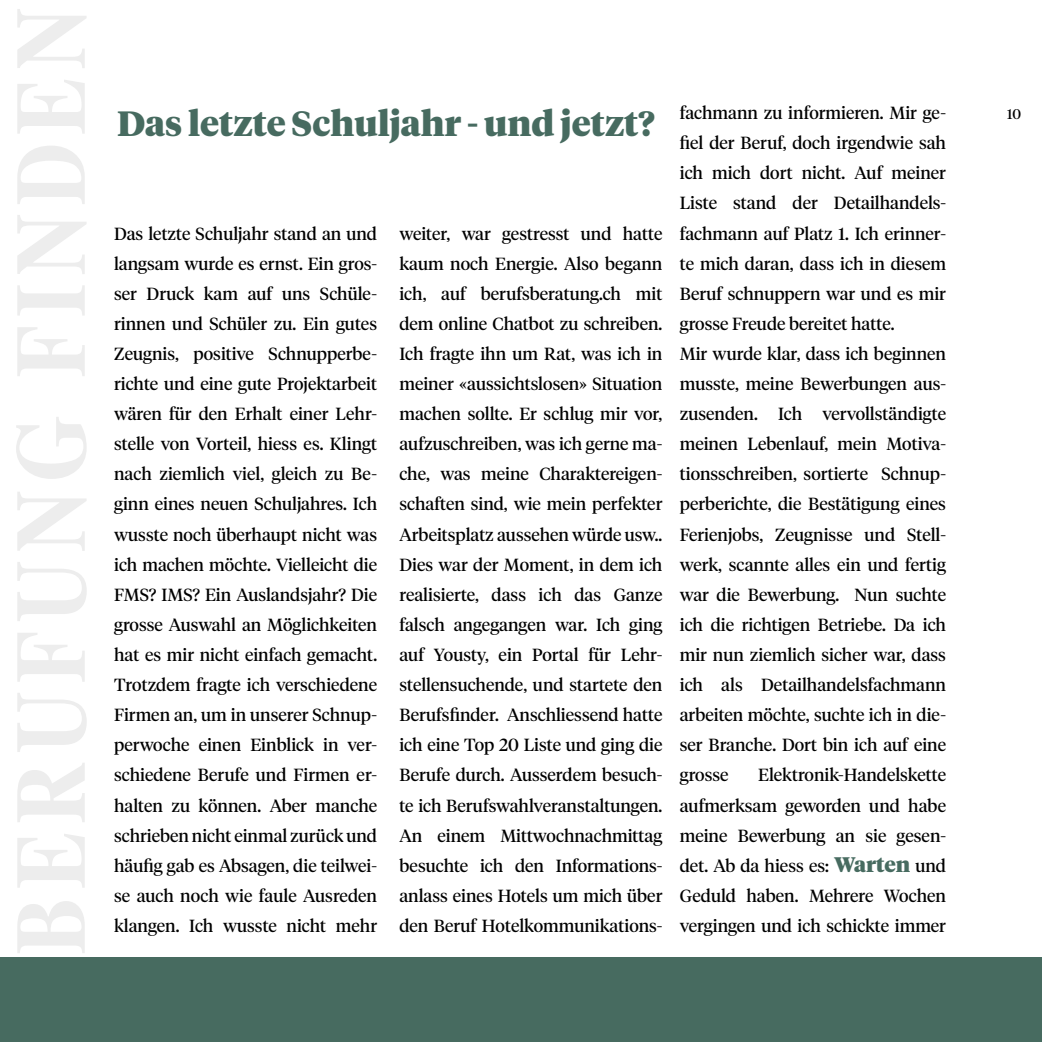
<style>
.page{position:relative;width:1042px;height:1042px;background:#fff}
.page>*{position:absolute;margin:0;border:0;box-sizing:border-box;transform-origin:0 0}
.t1{font:900 35px "Tiempos Headline";color:#476b60}
.t2{font:17.5px/30.1px "Tiempos Headline";color:#000;text-align:justify}
.t3{font:14px "Tiempos Headline";color:#000}
.s1{font-weight:900;font-size:21px;color:#476b60}
</style>
<div class="page">
<div style="left:0;top:957px;width:1042px;height:85px;background:#476b60"></div>
<h1 class="t1" style="left:117px;top:99px;width:539px">Das letzte Schuljahr - und jetzt?</h1>
<p class="t2" style="left:114px;top:217px;width:264px">Das letzte Schuljahr stand an und langsam wurde es ernst. Ein gros&shy;ser Druck kam auf uns Schüle&shy;rinnen und Schüler zu. Ein gutes Zeugnis, positive Schnupperbe&shy;richte und eine gute Projektarbeit wären für den Erhalt einer Lehr&shy;stelle von Vorteil, hiess es. Klingt nach ziemlich viel, gleich zu Be&shy;ginn eines neuen Schuljahres. Ich wusste noch überhaupt nicht was ich machen möchte. Vielleicht die FMS? IMS? Ein Auslandsjahr? Die grosse Auswahl an Möglichkeiten hat es mir nicht einfach gemacht.<br>Trotzdem fragte ich verschiedene Firmen an, um in unserer Schnup&shy;perwoche einen Einblick in ver&shy;schiedene Berufe und Firmen er&shy;halten zu können. Aber manche schrieben nicht einmal zurück und häufig gab es Absagen, die teilwei&shy;se auch noch wie faule Ausreden klangen. Ich wusste nicht mehr</p>
<p class="t2" style="left:399px;top:217px;width:264px">weiter, war gestresst und hatte kaum noch Energie. Also begann ich, auf berufsberatung.ch mit dem online Chatbot zu schreiben.<br>Ich fragte ihn um Rat, was ich in meiner «aussichtslosen» Situation machen sollte. Er schlug mir vor, aufzuschreiben, was ich gerne ma&shy;che, was meine Charaktereigen&shy;schaften sind, wie mein perfekter Arbeitsplatz aussehen würde usw..<br>Dies war der Moment, in dem ich realisierte, dass ich das Ganze falsch angegangen war. Ich ging auf Yousty, ein Portal für Lehr&shy;stellensuchende, und startete den Berufsfinder. Anschliessend hatte ich eine Top 20 Liste und ging die Berufe durch. Ausserdem besuch&shy;te ich Berufswahlveranstaltungen.<br>An einem Mittwochnachmittag besuchte ich den Informations&shy;anlass eines Hotels um mich über den Beruf Hotelkommunikations-</p>
<p class="t2" style="left:680px;top:97px;width:268px;text-align:left">fachmann zu informieren. Mir ge&shy;fiel der Beruf, doch irgendwie sah ich mich dort nicht. Auf meiner<br>Liste stand der Detailhandels&shy;fachmann auf Platz 1. Ich erinner&shy;te mich daran, dass ich in diesem<br>Beruf schnuppern war und es mir grosse Freude bereitet hatte.<br>Mir wurde klar, dass ich beginnen musste, meine Bewerbungen aus&shy;zusenden. Ich vervollständigte meinen Lebenlauf, mein Motiva&shy;tionsschreiben, sortierte Schnup&shy;perberichte, die Bestätigung eines<br>Ferienjobs, Zeugnisse und Stell&shy;werk, scannte alles ein und fertig war die Bewerbung. Nun suchte ich die richtigen Betriebe. Da ich mir nun ziemlich sicher war, dass ich als Detailhandelsfachmann arbeiten möchte, suchte ich in die&shy;ser Branche. Dort bin ich auf eine grosse</p>
<p class="t2" style="left:680px;top:759px;width:268px;text-indent:78px">Elektronik-Handelskette aufmerksam geworden und habe meine Bewerbung an sie gesen&shy;det. Ab da hiess es: <span class="s1">Warten</span> und Geduld haben. Mehrere Wochen vergingen und ich schickte immer</p>
<p class="t3" style="left:1007px;top:105px;width:15px">10</p>
</div>
